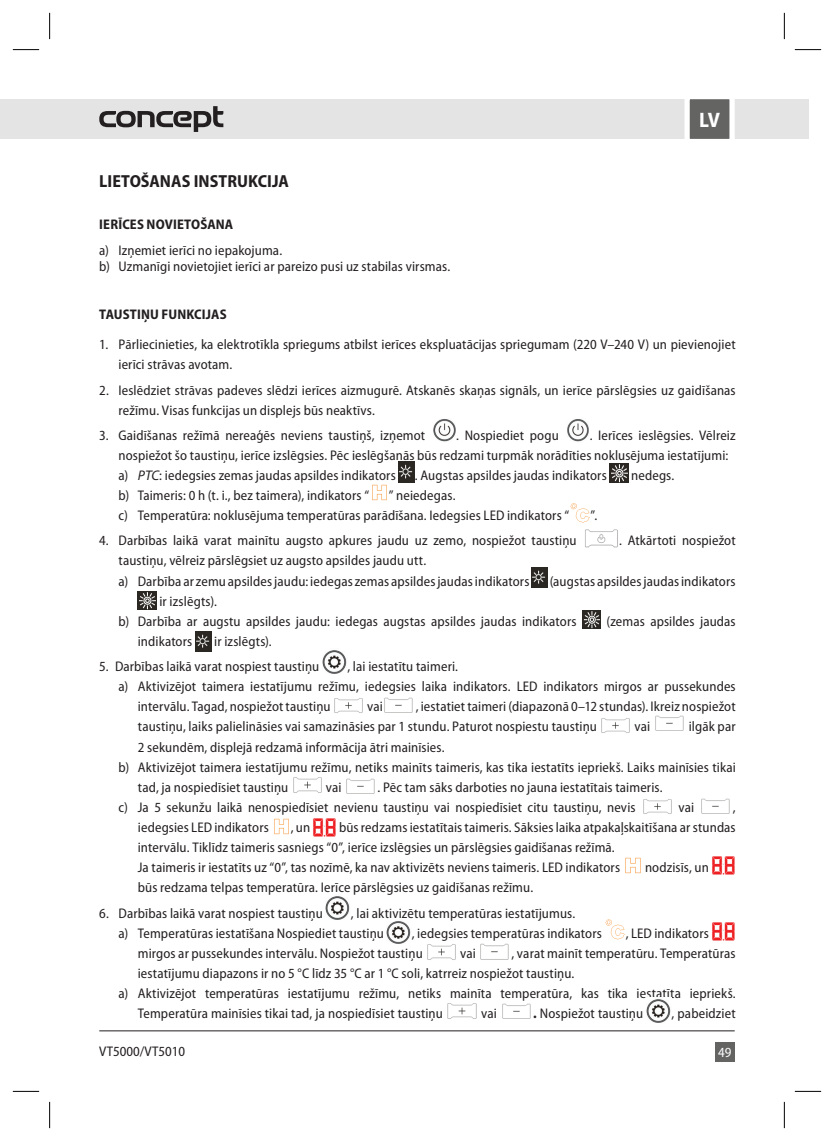
<style>
.page{position:relative;width:834px;height:1141px;background:#fff}
.page>*{position:absolute;margin:0;border:0;box-sizing:border-box;transform-origin:0 0}
.t1{font:700 semi-condensed 21px "Myriad Pro";color:#fff}
.t2{font:700 semi-condensed 17.5px "Myriad Pro";color:#231f20}
.t3{font:semi-condensed 14px/20.1px "Myriad Pro";letter-spacing:.01em;color:#231f20}
.t4{font:700 semi-condensed 14px "Myriad Pro";letter-spacing:.01em;color:#231f20}
.t5{font:semi-condensed 14px "Myriad Pro";color:#fff}
.s1{font-style:italic;font-stretch:normal}
.s2{font-weight:700;font-stretch:normal}
</style>
<div class="page">
<div style="left:50px;top:99px;width:759px;height:40px;background:#e4e4e4"></div>
<div style="left:0;top:99px;width:50px;height:40px;background:#e4e4e4"></div>
<div style="left:714px;top:1042px;width:20px;height:20px;background:#646463"></div>
<svg style="left:99px;top:106px;width:124px;height:26px"></svg>
<svg style="left:684px;top:99px;width:51px;height:40px;background:#868686"></svg>
<hr style="left:99px;top:1031px;width:635px;height:1px;background:#231f20">
<img style="left:433px;top:419px;width:23px;height:23px">
<img style="left:567px;top:419px;width:22px;height:23px">
<img style="left:398px;top:462px;width:17px;height:20px">
<img style="left:609px;top:464px;width:19px;height:18px">
<img style="left:372px;top:484px;width:15px;height:17px">
<img style="left:570px;top:503px;width:20px;height:20px">
<img style="left:585px;top:530px;width:33px;height:18px">
<img style="left:531px;top:567px;width:16px;height:20px">
<img style="left:138px;top:591px;width:19px;height:18px">
<img style="left:582px;top:610px;width:19px;height:18px">
<img style="left:195px;top:632px;width:16px;height:20px">
<img style="left:322px;top:650px;width:25px;height:24px">
<img style="left:334px;top:698px;width:29px;height:15px">
<img style="left:384px;top:697px;width:29px;height:16px">
<img style="left:601px;top:718px;width:29px;height:15px">
<img style="left:655px;top:715px;width:29px;height:16px">
<img style="left:293px;top:777px;width:29px;height:16px">
<img style="left:346px;top:778px;width:29px;height:16px">
<img style="left:643px;top:799px;width:29px;height:15px">
<img style="left:701px;top:798px;width:29px;height:16px">
<img style="left:274px;top:818px;width:15px;height:17px">
<img style="left:313px;top:818px;width:23px;height:18px">
<img style="left:625px;top:857px;width:16px;height:17px">
<img style="left:712px;top:856px;width:23px;height:19px">
<img style="left:325px;top:896px;width:25px;height:23px">
<img style="left:386px;top:921px;width:25px;height:23px">
<img style="left:605px;top:919px;width:20px;height:21px">
<img style="left:712px;top:922px;width:23px;height:18px">
<img style="left:427px;top:944px;width:29px;height:16px">
<img style="left:480px;top:944px;width:29px;height:16px">
<img style="left:447px;top:1003px;width:30px;height:16px">
<img style="left:502px;top:1003px;width:29px;height:16px">
<img style="left:646px;top:999px;width:25px;height:23px">
<svg style="left:13px;top:49px;width:26px;height:1px"></svg>
<svg style="left:794px;top:49px;width:27px;height:1px"></svg>
<svg style="left:13px;top:1091px;width:26px;height:1px"></svg>
<svg style="left:794px;top:1091px;width:27px;height:1px"></svg>
<svg style="left:49px;top:13px;width:1px;height:26px"></svg>
<svg style="left:49px;top:1102px;width:1px;height:26px"></svg>
<svg style="left:783px;top:13px;width:1px;height:26px"></svg>
<svg style="left:783px;top:1102px;width:1px;height:26px"></svg>
<h1 class="t1" style="left:699px;top:108px;width:22px">LV</h1>
<p class="t2" style="left:99px;top:171px;width:191px">LIETOŠANAS INSTRUKCIJA</p>
<p class="t4" style="left:99px;top:216px;width:135px">IERĪCES NOVIETOŠANA</p>
<p class="t3" style="left:99px;top:242px;width:352px;line-height:16.1px">a) Izņemiet ierīci no iepakojuma.<br>b) Uzmanīgi novietojiet ierīci ar pareizo pusi uz stabilas virsmas.</p>
<p class="t4" style="left:99px;top:307px;width:129px">TAUSTIŅU FUNKCIJAS</p>
<p class="t3" style="left:118px;top:335px;width:618px;text-indent:-19px">1. Pārliecinieties, ka elektrotīkla spriegums atbilst ierīces ekspluatācijas spriegumam (220 V–240 V) un pievienojiet ierīci strāvas avotam.</p>
<p class="t3" style="left:118px;top:380px;width:618px;text-indent:-19px">2. Ieslēdziet strāvas padeves slēdzi ierīces aizmugurē. Atskanēs skaņas signāls, un ierīce pārslēgsies uz gaidīšanas režīmu. Visas funkcijas un displejs būs neaktīvs.</p>
<p class="t3" style="left:99px;top:425px;width:327px">3. Gaidīšanas režīmā nereaģēs neviens taustiņš, izņemot</p>
<p class="t3" style="left:456px;top:425px;width:104px">. Nospiediet pogu</p>
<p class="t3" style="left:118px;top:425px;width:618px;text-indent:471px">. Ierīces ieslēgsies. Vēlreiz nospiežot šo taustiņu, ierīce izslēgsies. Pēc ieslēgšanās būs redzami turpmāk norādīties noklusējuma iestatījumi: a) <span class="s1">PTC</span>: iedegsies zemas jaudas apsildes indikators</p>
<p class="t3" style="left:415px;top:466px;width:193px">. Augstas apsildes jaudas indikators</p>
<p class="t3" style="left:631px;top:466px;width:45px">nedegs.</p>
<p class="t3" style="left:118px;top:486px;width:252px">b) Taimeris: 0 h (t. i., bez taimera), indikators “</p>
<p class="t3" style="left:118px;top:486px;width:452px;text-indent:270px">” neiedegas.<br>c) Temperatūra: noklusējuma temperatūras parādīšana. Iedegsies LED indikators “</p>
<p class="t3" style="left:590px;top:506px;width:8px">”.</p>
<p class="t3" style="left:99px;top:531px;width:479px">4. Darbības laikā varat mainītu augsto apkures jaudu uz zemo, nospiežot taustiņu</p>
<p class="t3" style="left:619px;top:531px;width:118px">. Atkārtoti nospiežot</p>
<p class="t3" style="left:118px;top:551px;width:412px">taustiņu, vēlreiz pārslēgsiet uz augsto apsildes jaudu utt.<br>a) Darbība ar zemu apsildes jaudu: iedegas zemas apsildes jaudas indikators</p>
<p class="t3" style="left:549px;top:571px;width:187px">(augstas apsildes jaudas indikators</p>
<p class="t3" style="left:118px;top:591px;width:459px;text-indent:41px">ir izslēgts).<br>b) Darbība ar augstu apsildes jaudu: iedegas augstas apsildes jaudas indikators</p>
<p class="t3" style="left:606px;top:611px;width:131px">(zemas apsildes jaudas</p>
<p class="t3" style="left:138px;top:632px;width:56px">indikators</p>
<p class="t3" style="left:214px;top:632px;width:59px">ir izslēgts).</p>
<p class="t3" style="left:99px;top:657px;width:221px">5. Darbības laikā varat nospiest taustiņu</p>
<p class="t3" style="left:347px;top:657px;width:112px">, lai iestatītu taimeri.</p>
<p class="t3" style="left:118px;top:677px;width:618px">a) Aktivizējot taimera iestatījumu režīmu, iedegsies laika indikators. LED indikators mirgos ar pussekundes</p>
<p class="t3" style="left:138px;top:697px;width:194px">intervālu. Tagad, nospiežot taustiņu</p>
<p class="t3" style="left:367px;top:697px;width:17px">vai</p>
<p class="t3" style="left:138px;top:697px;width:599px;text-indent:278px">, iestatiet taimeri (diapazonā 0–12 stundas). Ikreiz nospiežot taustiņu, laiks palielināsies vai samazināsies par 1 stundu. Paturot nospiestu taustiņu</p>
<p class="t3" style="left:634px;top:717px;width:17px">vai</p>
<p class="t3" style="left:688px;top:717px;width:48px">ilgāk par</p>
<p class="t3" style="left:138px;top:737px;width:308px">2 sekundēm, displejā redzamā informācija ātri mainīsies.</p>
<p class="t3" style="left:118px;top:757px;width:618px">b) Aktivizējot taimera iestatījumu režīmu, netiks mainīts taimeris, kas tika iestatīts iepriekš. Laiks mainīsies tikai</p>
<p class="t3" style="left:138px;top:777px;width:152px">tad, ja nospiedīsiet taustiņu</p>
<p class="t3" style="left:326px;top:777px;width:17px">vai</p>
<p class="t3" style="left:118px;top:777px;width:545px;text-indent:259px">. Pēc tam sāks darboties no jauna iestatītais taimeris. c) Ja 5 sekunžu laikā nenospiedīsiet nevienu taustiņu vai nospiedīsiet citu taustiņu, nevis</p>
<p class="t3" style="left:678px;top:797px;width:17px">vai</p>
<p class="t3" style="left:732px;top:797px;width:4px">,</p>
<p class="t3" style="left:138px;top:818px;width:133px">iedegsies LED indikators</p>
<p class="t3" style="left:291px;top:818px;width:21px">, un</p>
<p class="t3" style="left:138px;top:818px;width:599px;text-indent:201px">būs redzams iestatītais taimeris. Sāksies laika atpakaļskaitīšana ar stundas intervālu. Tiklīdz taimeris sasniegs “0”, ierīce izslēgsies un pārslēgsies gaidīšanas režīmā.<br>Ja taimeris ir iestatīts uz “0”, tas nozīmē, ka nav aktivizēts neviens taimeris. LED indikators</p>
<p class="t3" style="left:645px;top:858px;width:65px">nodzisīs, un</p>
<p class="t3" style="left:138px;top:878px;width:397px">būs redzama telpas temperatūra. Ierīce pārslēgsies uz gaidīšanas režīmu.</p>
<p class="t3" style="left:99px;top:903px;width:225px">6. Darbības laikā varat nospiest taustiņu</p>
<p class="t3" style="left:118px;top:903px;width:458px;text-indent:232px">, lai aktivizētu temperatūras iestatījumus. a) Temperatūras iestatīšana Nospiediet taustiņu</p>
<p class="t3" style="left:412px;top:923px;width:191px">, iedegsies temperatūras indikators</p>
<p class="t3" style="left:625px;top:923px;width:85px">, LED indikators</p>
<p class="t3" style="left:138px;top:943px;width:286px">mirgos ar pussekundes intervālu. Nospiežot taustiņu</p>
<p class="t3" style="left:460px;top:943px;width:17px">vai</p>
<p class="t3" style="left:511px;top:943px;width:225px">, varat mainīt temperatūru. Temperatūras</p>
<p class="t3" style="left:138px;top:963px;width:438px">iestatījumu diapazons ir no 5 °C līdz 35 °C ar 1 °C soli, katrreiz nospiežot taustiņu.</p>
<p class="t3" style="left:118px;top:984px;width:618px">a) Aktivizējot temperatūras iestatījumu režīmu, netiks mainīta temperatūra, kas tika iestatīta iepriekš.</p>
<p class="t3" style="left:138px;top:1004px;width:306px">Temperatūra mainīsies tikai tad, ja nospiedīsiet taustiņu</p>
<p class="t3" style="left:481px;top:1004px;width:17px">vai</p>
<p class="t3" style="left:533px;top:1004px;width:111px"><span class="s2">.</span> Nospiežot taustiņu</p>
<p class="t3" style="left:671px;top:1004px;width:66px">, pabeidziet</p>
<p class="t3" style="left:99px;top:1041px;width:87px">VT5000/VT5010</p>
<p class="t5" style="left:718px;top:1045px;width:15px">49</p>
</div>
